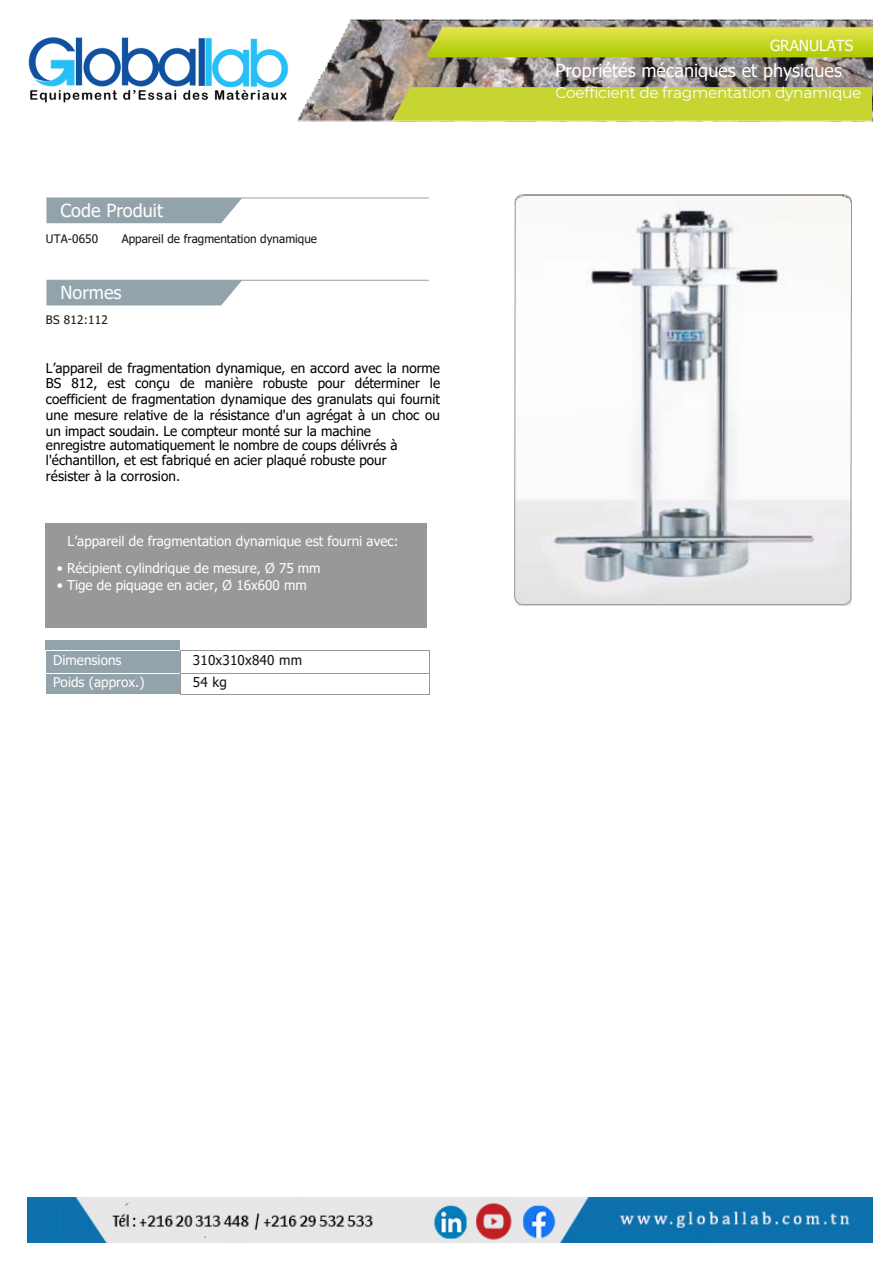
<style>
.page{position:relative;width:894px;height:1264px;background:#fff}
.page>*{position:absolute;margin:0;border:0;box-sizing:border-box;transform-origin:0 0}
.t1{font:18px "Tahoma";letter-spacing:.005em;color:#fefefe}
.t2{font:15.3px "Montserrat";letter-spacing:-.015em;color:#fefefe}
.t3{font:15.3px "Tahoma";color:#fefefe}
.t4{font:13.5px/15.5px "Tahoma";color:#000}
.t5{font:13.5px/21.3px "Tahoma";color:#fefefe}
.t6{font:13.5px/21.3px "Tahoma";letter-spacing:.015em;color:#141515}
.t7{font:11.7px "Tahoma";color:#141515}
.s1{color:#141515}
</style>
<div class="page">
<img style="left:297px;top:20px;width:574px;height:101px">
<div style="left:46px;top:198px;width:196px;height:25px;background:#93a3ac"></div>
<hr style="left:46px;top:197px;width:383px;height:1px;background:#93a3ac">
<div style="left:46px;top:281px;width:196px;height:24px;background:#93a3ac"></div>
<hr style="left:46px;top:280px;width:383px;height:1px;background:#93a3ac">
<svg style="left:391px;top:57px;width:480px;height:64px;background:#a8ac57"></svg>
<div style="left:46px;top:640px;width:134px;height:44px;background:#93a3ac"></div>
<div style="left:46px;top:523px;width:380px;height:104px;background:#989898"></div>
<hr style="left:46px;top:650px;width:133px;height:1px;background:#fefefe">
<hr style="left:180px;top:650px;width:248px;height:1px;background:#989898">
<div style="left:46px;top:672px;width:134px;height:22px;background:#93a3ac"></div>
<hr style="left:46px;top:672px;width:133px;height:1px;background:#fefefe">
<hr style="left:180px;top:672px;width:248px;height:1px;background:#989898">
<hr style="left:180px;top:694px;width:248px;height:1px;background:#989898">
<svg style="left:514px;top:194px;width:337px;height:411px"></svg>
<img style="left:28px;top:37px;width:260px;height:66px">
<img style="left:27px;top:1197px;width:845px;height:45px">
<h4 class="t1" style="left:60px;top:199px;width:104px">Code Produit</h4>
<h5 class="t7" style="left:46px;top:231px;width:54px">UTA-0650</h5>
<p class="t7" style="left:122px;top:231px;width:197px">Appareil de fragmentation dynamique</p>
<h4 class="t1" style="left:60px;top:281px;width:63px">Normes</h4>
<h4 class="t7" style="left:46px;top:312px;width:63px">BS 812:112</h4>
<p class="t4" style="left:46px;top:359px;width:395px">L’appareil de fragmentation dynamique, en accord avec la norme BS 812, est conçu de manière robuste pour déterminer le coefficient de fragmentation dynamique des granulats qui fournit une mesure relative de la résistance d'un agrégat à un choc ou un impact soudain. Le compteur monté sur la machine<br>enregistre automatiquement le nombre de coups délivrés à l'échantillon, et est fabriqué en acier plaqué robuste pour<br>résister à la corrosion<span class="s1">.</span></p>
<p class="t5" style="left:68px;top:530px;width:332px">L’appareil de fragmentation dynamique est fourni avec:</p>
<h1 class="t5" style="left:57px;top:557px;width:265px">• Récipient cylindrique de mesure, Ø 75 mm</h1>
<h1 class="t5" style="left:57px;top:574px;width:251px">• Tige de piquage en acier, Ø 16x600 mm</h1>
<p class="t5" style="left:53px;top:649px;width:93px">Dimensions<br>Poids (approx.)</p>
<p class="t6" style="left:193px;top:649px;width:111px">310x310x840 mm<br>54 kg</p>
<h1 class="t3" style="left:769px;top:35px;width:85px">GRANULATS</h1>
<h4 class="t1" style="left:555px;top:59px;width:288px">Propriétés mécaniques et physiques</h4>
<h4 class="t2" style="left:555px;top:83px;width:307px">Coefficient de fragmentation dynamique</h4>
</div>
